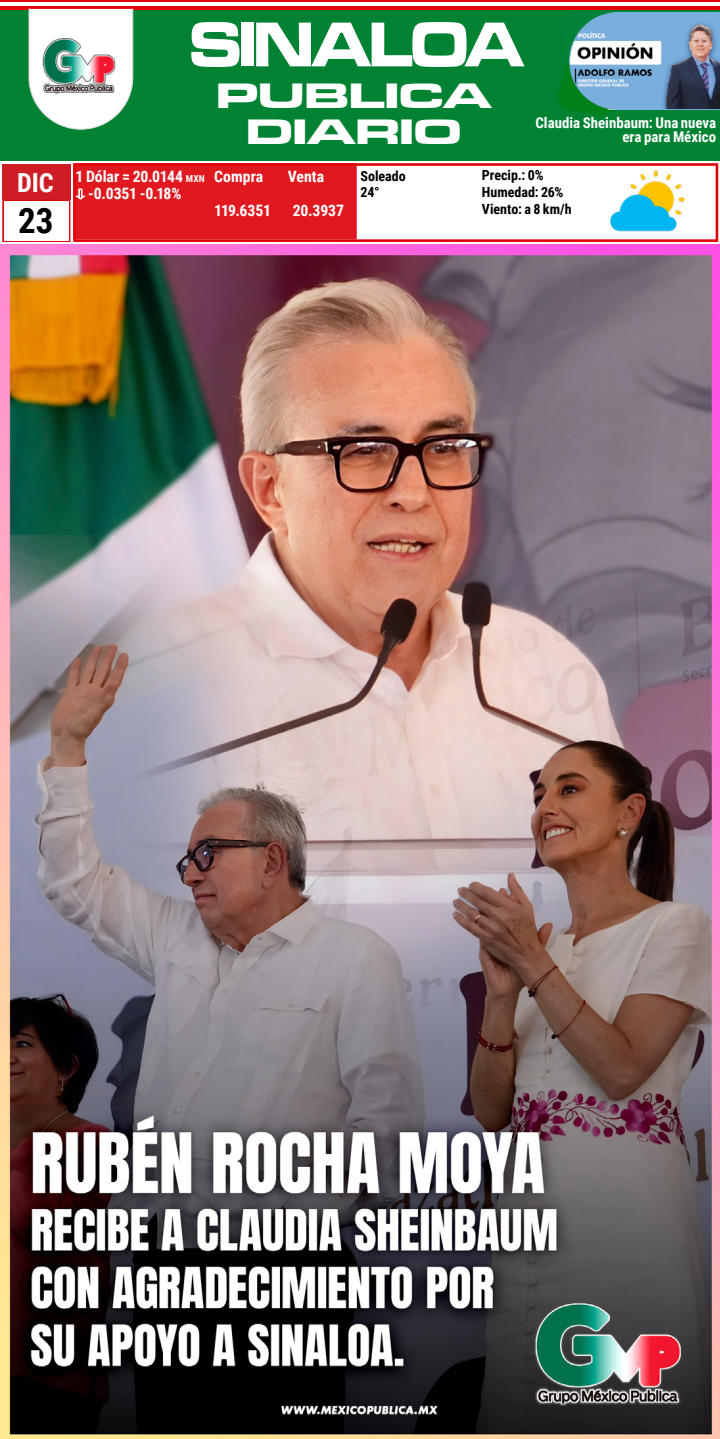
<style>
.page{position:relative;width:720px;height:1439px;background:#fff}
.page>*{position:absolute;margin:0;border:0;box-sizing:border-box;transform-origin:0 0}
.t1{font:65.62px "Microgramma D Bold Exte";letter-spacing:-.04em;color:#fff;scale:.9 1}
.t2{font:36.49px/35.8px "Microgramma D Bold Exte";color:#fff;text-align:center;scale:1.33 1}
.t3{font:700 35px "Roboto Condensed";color:#000}
.t4{font:700 26.25px "Roboto Condensed";color:#fff}
.t5{font:700 15.75px/16.6px "Roboto Condensed";letter-spacing:-.005em;color:#fff}
.t6{font:700 14.88px/14.9px "Roboto Condensed";color:#fff;text-align:right}
.t7{font:700 14px/16.6px "Roboto Condensed";color:#000}
.s1{font-size:9.62px}
</style>
<div class="page">
<div style="left:73px;top:163px;width:645px;height:79px;border:3px solid #e0040b"></div>
<div style="left:73px;top:163px;width:283px;height:76px;background:#e2181f;border:3px solid #e0040b"></div>
<div style="left:0;top:10px;width:719px;height:151px;background:#008233"></div>
<hr style="left:0;top:7px;width:719px;height:3px;background:#e0040b">
<hr style="left:0;top:0;width:719px;height:2px;background:#e0040b">
<svg style="left:29px;top:8px;width:104px;height:122px;background:#c8d6cd"></svg>
<svg style="left:557px;top:11px;width:162px;height:105px;background:#63949c"></svg>
<div style="left:2px;top:164px;width:68px;height:36px;background:#cf1d25"></div>
<div style="left:2px;top:200px;width:68px;height:42px;border:2px solid #e0040b"></div>
<div style="left:4px;top:201px;width:65px;height:40px;background:#fff"></div>
<img style="left:603px;top:163px;width:88px;height:79px">
<img style="left:0;top:244px;width:719px;height:1195px">
<h3 class="t4" style="left:17px;top:164px;width:38px">DIC</h3>
<h3 class="t3" style="left:18px;top:196px;width:37px">23</h3>
<h1 class="t1" style="left:190px;top:0;width:372px">SINALOA</h1>
<p class="t5" style="left:75px;top:168px;width:131px">1 Dólar = 20.0144 <span class="s1">MXN </span>⇩ -0.0351 -0.18%</p>
<h2 class="t2" style="left:216px;top:77px;width:208px">PUBLICA<br>DIARIO</h2>
<p class="t7" style="left:360px;top:167px;width:47px">Soleado<br>24°</p>
<p class="t7" style="left:481px;top:167px;width:91px">Precip.: 0%<br>Humedad: 26%<br>Viento: a 8 km/h</p>
<p class="t6" style="left:535px;top:114px;width:182px">Claudia Sheinbaum: Una nueva era para México</p>
<p class="t5" style="left:214px;top:168px;width:51px">Compra</p>
<p class="t5" style="left:288px;top:168px;width:38px">Venta</p>
<p class="t5" style="left:214px;top:201px;width:58px">119.6351</p>
<p class="t5" style="left:292px;top:201px;width:53px">20.3937</p>
</div>
